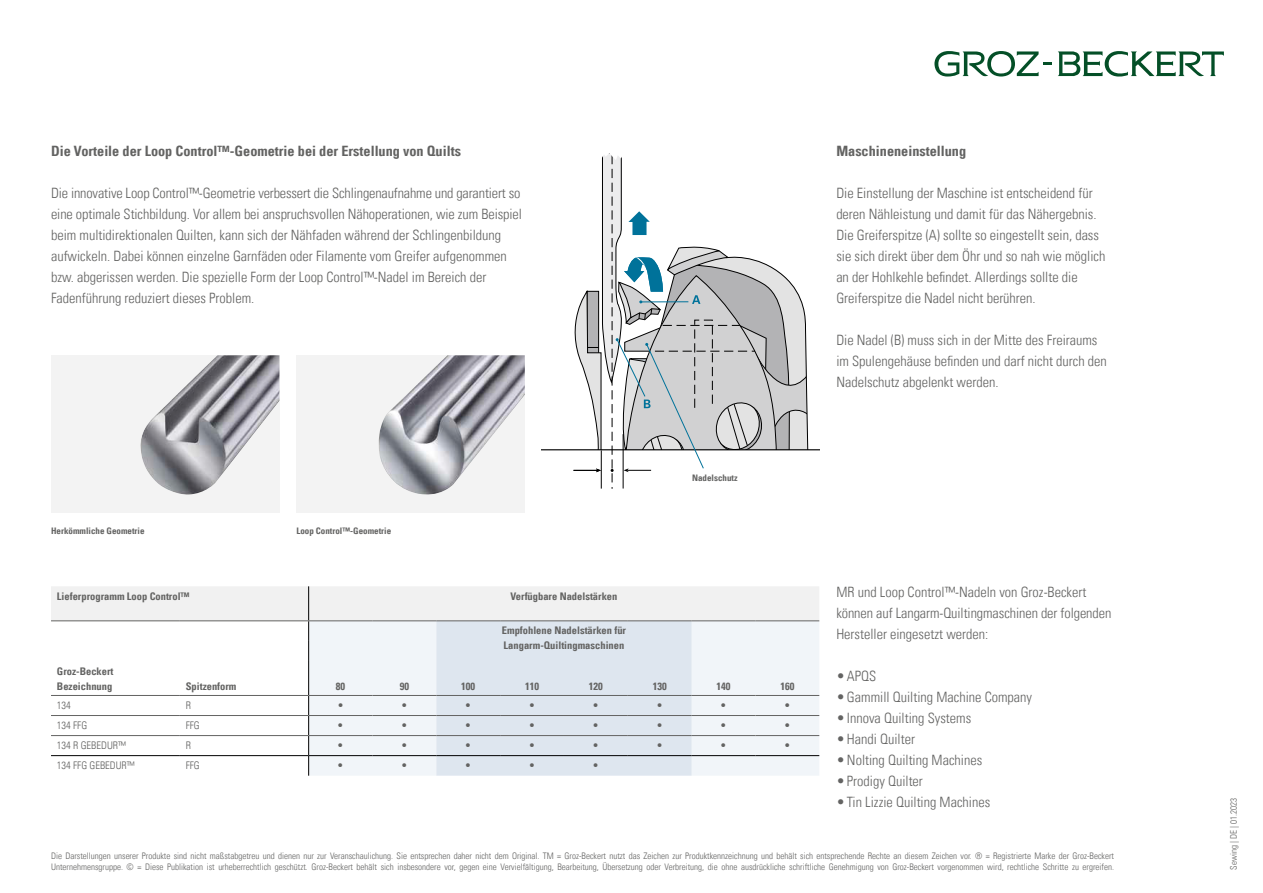
<style>
.page{position:relative;width:1263px;height:893px;background:#fff}
.page>*{position:absolute;margin:0;border:0;box-sizing:border-box;transform-origin:0 0}
.t1{font:14.25px/21px "Univers Com 47 Light Cond";color:#636362}
.t2{font:14.25px "Univers Com 67 Bold Cond";color:#636362}
.t3{font:10.5px/15px "Univers Com 67 Bold Cond";color:#636362}
.t4{font:10.5px "Univers Com 47 Light Cond";color:#636362}
.t5{font:9px/10.5px "Univers Com 47 Light Cond";color:#636362}
.t6{font:9px "Univers Com 67 Bold Cond";color:#636362}
</style>
<div class="page">
<svg style="left:1058px;top:51px;width:166px;height:26px"></svg>
<svg style="left:934px;top:51px;width:117px;height:26px"></svg>
<hr style="left:542px;top:449px;width:277px;height:1px;background:#000">
<div style="left:296px;top:355px;width:229px;height:158px;background:#f3f3f3"></div>
<img style="left:378px;top:355px;width:147px;height:140px">
<div style="left:51px;top:355px;width:228px;height:158px;background:#f3f3f3"></div>
<img style="left:140px;top:355px;width:139px;height:140px">
<svg style="left:564px;top:153px;width:244px;height:336px"></svg>
<svg style="left:51px;top:586px;width:768px;height:190px"></svg>
<hr style="left:51px;top:620px;width:129px;height:1px;background:#636362">
<hr style="left:180px;top:620px;width:129px;height:1px;background:#636362">
<hr style="left:309px;top:620px;width:63px;height:1px;background:#636362">
<hr style="left:372px;top:620px;width:64px;height:1px;background:#636362">
<hr style="left:436px;top:620px;width:64px;height:1px;background:#636362">
<hr style="left:500px;top:620px;width:64px;height:1px;background:#636362">
<hr style="left:564px;top:620px;width:64px;height:1px;background:#636362">
<hr style="left:628px;top:620px;width:64px;height:1px;background:#636362">
<hr style="left:692px;top:620px;width:63px;height:1px;background:#636362">
<hr style="left:755px;top:620px;width:64px;height:1px;background:#636362">
<hr style="left:51px;top:695px;width:129px;height:1px;background:#636362">
<hr style="left:180px;top:695px;width:129px;height:1px;background:#636362">
<hr style="left:309px;top:695px;width:63px;height:1px;background:#636362">
<hr style="left:372px;top:695px;width:64px;height:1px;background:#636362">
<hr style="left:436px;top:695px;width:64px;height:1px;background:#636362">
<hr style="left:500px;top:695px;width:64px;height:1px;background:#636362">
<hr style="left:564px;top:695px;width:64px;height:1px;background:#636362">
<hr style="left:628px;top:695px;width:64px;height:1px;background:#636362">
<hr style="left:692px;top:695px;width:63px;height:1px;background:#636362">
<hr style="left:755px;top:695px;width:64px;height:1px;background:#636362">
<hr style="left:51px;top:715px;width:129px;height:1px;background:#636362">
<hr style="left:180px;top:715px;width:129px;height:1px;background:#636362">
<hr style="left:309px;top:715px;width:63px;height:1px;background:#636362">
<hr style="left:372px;top:715px;width:64px;height:1px;background:#636362">
<hr style="left:436px;top:715px;width:64px;height:1px;background:#636362">
<hr style="left:500px;top:715px;width:64px;height:1px;background:#636362">
<hr style="left:564px;top:715px;width:64px;height:1px;background:#636362">
<hr style="left:628px;top:715px;width:64px;height:1px;background:#636362">
<hr style="left:692px;top:715px;width:63px;height:1px;background:#636362">
<hr style="left:755px;top:715px;width:64px;height:1px;background:#636362">
<hr style="left:51px;top:735px;width:129px;height:1px;background:#636362">
<hr style="left:180px;top:735px;width:129px;height:1px;background:#636362">
<hr style="left:309px;top:735px;width:63px;height:1px;background:#636362">
<hr style="left:372px;top:735px;width:64px;height:1px;background:#636362">
<hr style="left:436px;top:735px;width:64px;height:1px;background:#636362">
<hr style="left:500px;top:735px;width:64px;height:1px;background:#636362">
<hr style="left:564px;top:735px;width:64px;height:1px;background:#636362">
<hr style="left:628px;top:735px;width:64px;height:1px;background:#636362">
<hr style="left:692px;top:735px;width:63px;height:1px;background:#636362">
<hr style="left:755px;top:735px;width:64px;height:1px;background:#636362">
<hr style="left:51px;top:755px;width:129px;height:1px;background:#000">
<hr style="left:180px;top:755px;width:129px;height:1px;background:#000">
<hr style="left:309px;top:755px;width:63px;height:1px;background:#000">
<hr style="left:372px;top:755px;width:64px;height:1px;background:#000">
<hr style="left:436px;top:755px;width:64px;height:1px;background:#000">
<hr style="left:500px;top:755px;width:64px;height:1px;background:#000">
<hr style="left:564px;top:755px;width:64px;height:1px;background:#000">
<hr style="left:628px;top:755px;width:64px;height:1px;background:#000">
<hr style="left:692px;top:755px;width:63px;height:1px;background:#000">
<hr style="left:755px;top:755px;width:64px;height:1px;background:#000">
<p class="t2" style="left:51px;top:142px;width:411px">Die Vorteile der Loop Control™-Geometrie bei der Erstellung von Quilts</p>
<p class="t1" style="left:51px;top:182px;width:472px">Die innovative Loop Control™-Geometrie verbessert die Schlingenaufnahme und garantiert so eine optimale Stichbildung. Vor allem bei anspruchsvollen Nähoperationen, wie zum Beispiel beim multidirektionalen Quilten, kann sich der Nähfaden während der Schlingenbildung aufwickeln. Dabei können einzelne Garnfäden oder Filamente vom Greifer aufgenommen bzw. abgerissen werden. Die spezielle Form der Loop Control™-Nadel im Bereich der Fadenführung reduziert dieses Problem.</p>
<p class="t6" style="left:51px;top:525px;width:95px">Herkömmliche Geometrie</p>
<p class="t6" style="left:296px;top:525px;width:96px">Loop Control™-Geometrie</p>
<p class="t6" style="left:692px;top:473px;width:47px">Nadelschutz</p>
<p class="t3" style="left:57px;top:589px;width:134px">Lieferprogramm Loop Control™</p>
<p class="t3" style="left:510px;top:589px;width:108px">Verfügbare Nadelstärken</p>
<p class="t3" style="left:502px;top:623px;width:126px">Empfohlene Nadelstärken für<br>Langarm-Quiltingmaschinen</p>
<p class="t3" style="left:57px;top:663px;width:58px">Groz-Beckert<br>Bezeichnung</p>
<p class="t3" style="left:186px;top:678px;width:52px">Spitzenform</p>
<p class="t3" style="left:336px;top:678px;width:11px">80</p>
<p class="t3" style="left:400px;top:678px;width:11px">90</p>
<p class="t3" style="left:461px;top:678px;width:15px">100</p>
<p class="t3" style="left:525px;top:678px;width:15px">110</p>
<p class="t3" style="left:589px;top:678px;width:15px">120</p>
<p class="t3" style="left:653px;top:678px;width:15px">130</p>
<p class="t3" style="left:716px;top:678px;width:15px">140</p>
<p class="t3" style="left:780px;top:678px;width:15px">160</p>
<p class="t4" style="left:57px;top:699px;width:15px">134</p>
<p class="t4" style="left:186px;top:699px;width:7px">R</p>
<p class="t3" style="left:338px;top:698px;width:6px">•</p>
<p class="t3" style="left:402px;top:698px;width:6px">•</p>
<p class="t3" style="left:466px;top:698px;width:6px">•</p>
<p class="t3" style="left:530px;top:698px;width:6px">•</p>
<p class="t3" style="left:594px;top:698px;width:6px">•</p>
<p class="t3" style="left:657px;top:698px;width:6px">•</p>
<p class="t3" style="left:721px;top:698px;width:6px">•</p>
<p class="t3" style="left:785px;top:698px;width:6px">•</p>
<p class="t4" style="left:57px;top:719px;width:32px">134 FFG</p>
<p class="t4" style="left:186px;top:719px;width:16px">FFG</p>
<p class="t3" style="left:338px;top:718px;width:6px">•</p>
<p class="t3" style="left:402px;top:718px;width:6px">•</p>
<p class="t3" style="left:466px;top:718px;width:6px">•</p>
<p class="t3" style="left:530px;top:718px;width:6px">•</p>
<p class="t3" style="left:594px;top:718px;width:6px">•</p>
<p class="t3" style="left:657px;top:718px;width:6px">•</p>
<p class="t3" style="left:721px;top:718px;width:6px">•</p>
<p class="t3" style="left:785px;top:718px;width:6px">•</p>
<p class="t4" style="left:57px;top:739px;width:70px">134 R GEBEDUR™</p>
<p class="t4" style="left:186px;top:739px;width:7px">R</p>
<p class="t3" style="left:338px;top:738px;width:6px">•</p>
<p class="t3" style="left:402px;top:738px;width:6px">•</p>
<p class="t3" style="left:466px;top:738px;width:6px">•</p>
<p class="t3" style="left:530px;top:738px;width:6px">•</p>
<p class="t3" style="left:594px;top:738px;width:6px">•</p>
<p class="t3" style="left:657px;top:738px;width:6px">•</p>
<p class="t3" style="left:721px;top:738px;width:6px">•</p>
<p class="t3" style="left:785px;top:738px;width:6px">•</p>
<p class="t4" style="left:57px;top:759px;width:79px">134 FFG GEBEDUR™</p>
<p class="t4" style="left:186px;top:759px;width:16px">FFG</p>
<p class="t3" style="left:338px;top:758px;width:6px">•</p>
<p class="t3" style="left:402px;top:758px;width:6px">•</p>
<p class="t3" style="left:466px;top:758px;width:6px">•</p>
<p class="t3" style="left:530px;top:758px;width:6px">•</p>
<p class="t3" style="left:593px;top:758px;width:6px">•</p>
<p class="t2" style="left:836px;top:142px;width:131px">Maschineneinstellung</p>
<p class="t1" style="left:836px;top:182px;width:271px">Die Einstellung der Maschine ist entscheidend für deren Nähleistung und damit für das Nähergebnis.<br>Die Greiferspitze (A) sollte so eingestellt sein, dass sie sich direkt über dem Öhr und so nah wie möglich an der Hohlkehle befindet. Allerdings sollte die Greiferspitze die Nadel nicht berühren.</p>
<p class="t1" style="left:836px;top:329px;width:272px">Die Nadel (B) muss sich in der Mitte des Freiraums im Spulengehäuse befinden und darf nicht durch den<br>Nadelschutz abgelenkt werden.</p>
<p class="t1" style="left:836px;top:581px;width:277px">MR und Loop Control™-Nadeln von Groz-Beckert können auf Langarm-Quiltingmaschinen der folgenden<br>Hersteller eingesetzt werden:</p>
<p class="t1" style="left:836px;top:665px;width:41px">•APQS</p>
<p class="t1" style="left:836px;top:686px;width:197px">•Gammill Quilting Machine Company</p>
<p class="t1" style="left:836px;top:707px;width:136px">•Innova Quilting Systems</p>
<p class="t1" style="left:836px;top:728px;width:80px">•Handi Quilter</p>
<p class="t1" style="left:836px;top:749px;width:147px">•Nolting Quilting Machines</p>
<p class="t1" style="left:836px;top:770px;width:88px">•Prodigy Quilter</p>
<p class="t1" style="left:836px;top:791px;width:155px">•Tin Lizzie Quilting Machines</p>
<p class="t5" style="left:51px;top:851px;width:1064px">Die Darstellungen unserer Produkte sind nicht maßstabgetreu und dienen nur zur Veranschaulichung. Sie entsprechen daher nicht dem Original. TM = Groz-Beckert nutzt das Zeichen zur Produktkennzeichnung und behält sich entsprechende Rechte an diesem Zeichen vor. ® = Registrierte Marke der Groz-Beckert<br>Unternehmensgruppe. © = Diese Publikation ist urheberrechtlich geschützt. Groz-Beckert behält sich insbesondere vor, gegen eine Vervielfältigung, Bearbeitung, Übersetzung oder Verbreitung, die ohne ausdrückliche schriftliche Genehmigung von Groz-Beckert vorgenommen wird, rechtliche Schritte zu ergreifen.</p>
<p class="t5" style="left:1228px;top:870px;width:73px;rotate:-90deg">Sewing | DE | 01.2023</p>
</div>
